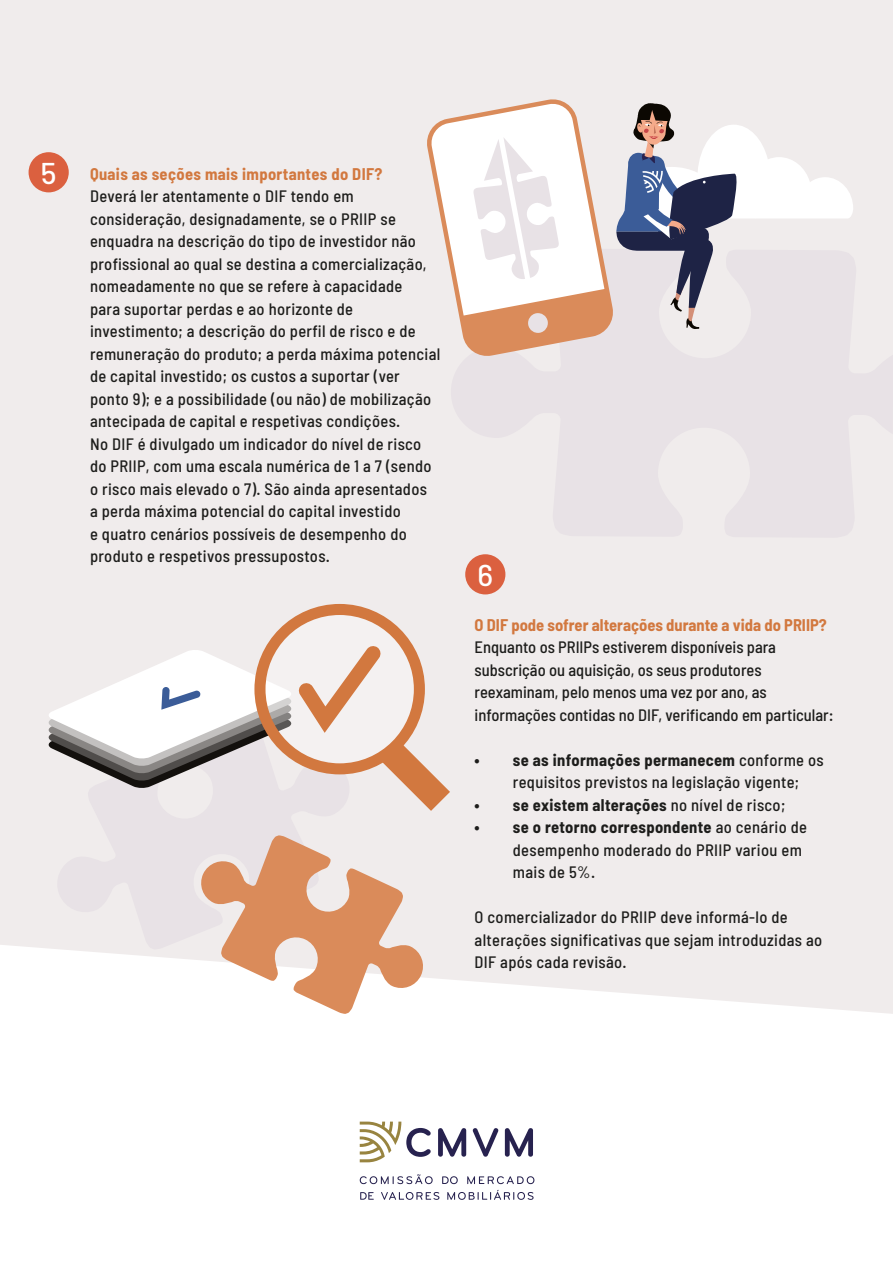
<style>
.page{position:relative;width:893px;height:1263px;background:#f0ecec}
.page>*{position:absolute;margin:0;border:0;box-sizing:border-box;transform-origin:0 0}
.t1{font:500 30px "Barlow";color:#fff}
.t2{font:500 semi-condensed 16.5px/22.5px "Barlow";letter-spacing:.02em;color:#1d1d1b}
.t3{font:500 semi-condensed 16.5px/22.5px "Barlow";color:#1d1d1b}
.t4{font:700 semi-condensed 16.5px "Barlow";color:#d2783f}
.t5{font:700 semi-condensed 16.5px "Barlow";letter-spacing:.02em;color:#1d1d1b}
.t6{font:700 semi-condensed 16.5px "Barlow";letter-spacing:.02em;color:#d2783f}
.s1{font-weight:700}
.s2{font-weight:500}
</style>
<div class="page">
<svg style="left:0;top:945px;width:893px;height:318px;background:#fdfdfd"></svg>
<svg style="left:53px;top:945px;width:145px;height:4px"></svg>
<svg style="left:198px;top:835px;width:228px;height:179px"></svg>
<svg style="left:427px;top:99px;width:137px;height:226px"></svg>
<svg style="left:461px;top:102px;width:392px;height:254px"></svg>
<svg style="left:48px;top:604px;width:402px;height:207px"></svg>
<div style="left:465px;top:554px;width:40px;height:40px;background:#db603f;border-radius:50%"></div>
<div style="left:29px;top:152px;width:40px;height:40px;background:#db603f;border-radius:50%"></div>
<svg style="left:438px;top:1128px;width:28px;height:29px"></svg>
<svg style="left:473px;top:1128px;width:25px;height:29px"></svg>
<svg style="left:505px;top:1128px;width:28px;height:29px"></svg>
<svg style="left:360px;top:1174px;width:73px;height:10px"></svg>
<svg style="left:442px;top:1176px;width:16px;height:8px"></svg>
<svg style="left:467px;top:1176px;width:67px;height:8px"></svg>
<svg style="left:360px;top:1192px;width:14px;height:8px"></svg>
<svg style="left:381px;top:1192px;width:58px;height:8px"></svg>
<svg style="left:447px;top:1190px;width:87px;height:10px"></svg>
<svg style="left:360px;top:1121px;width:71px;height:41px;background:#d3cfc5"></svg>
<h1 class="t1" style="left:41px;top:154px;width:17px">5</h1>
<p class="t6" style="left:90px;top:163px;width:294px">Quais as seções mais importantes do DIF?</p>
<p class="t2" style="left:90px;top:185px;width:352px">Deverá ler atentamente o DIF tendo em consideração, designadamente, se o PRIIP se enquadra na descrição do tipo de investidor não profissional ao qual se destina a comercialização, nomeadamente no que se refere à capacidade<br>para suportar perdas e ao horizonte de investimento; a descrição do perfil de risco e de remuneração do produto; a perda máxima potencial de capital investido; os custos a suportar (ver ponto 9); e a possibilidade (ou não) de mobilização antecipada de capital e respetivas condições.<br>No DIF é divulgado um indicador do nível de risco do PRIIP, com uma escala numérica de 1 a 7 (sendo o risco mais elevado o 7). São ainda apresentados<br>a perda máxima potencial do capital investido<br>e quatro cenários possíveis de desempenho do produto e respetivos pressupostos.</p>
<h1 class="t1" style="left:477px;top:556px;width:17px">6</h1>
<p class="t4" style="left:475px;top:614px;width:354px">O DIF pode sofrer alterações durante a vida do PRIIP?</p>
<p class="t3" style="left:475px;top:635px;width:360px">Enquanto os PRIIPs estiverem disponíveis para subscrição ou aquisição, os seus produtores reexaminam, pelo menos uma vez por ano, as informações contidas no DIF, verificando em particular:</p>
<p class="t2" style="left:513px;top:748px;width:312px;text-indent:-38px"><span class="s1">• se as informações permanecem</span> conforme os requisitos previstos na legislação vigente;</p>
<p class="t5" style="left:475px;top:794px;width:312px">• se existem alterações <span class="s2">no nível de risco;</span></p>
<p class="t2" style="left:513px;top:815px;width:296px;text-indent:-38px"><span class="s1">• se o retorno correspondente</span> ao cenário de desempenho moderado do PRIIP variou em mais de 5%.</p>
<p class="t2" style="left:475px;top:905px;width:349px">O comercializador do PRIIP deve informá-lo de alterações significativas que sejam introduzidas ao<br>DIF após cada revisão.</p>
</div>
